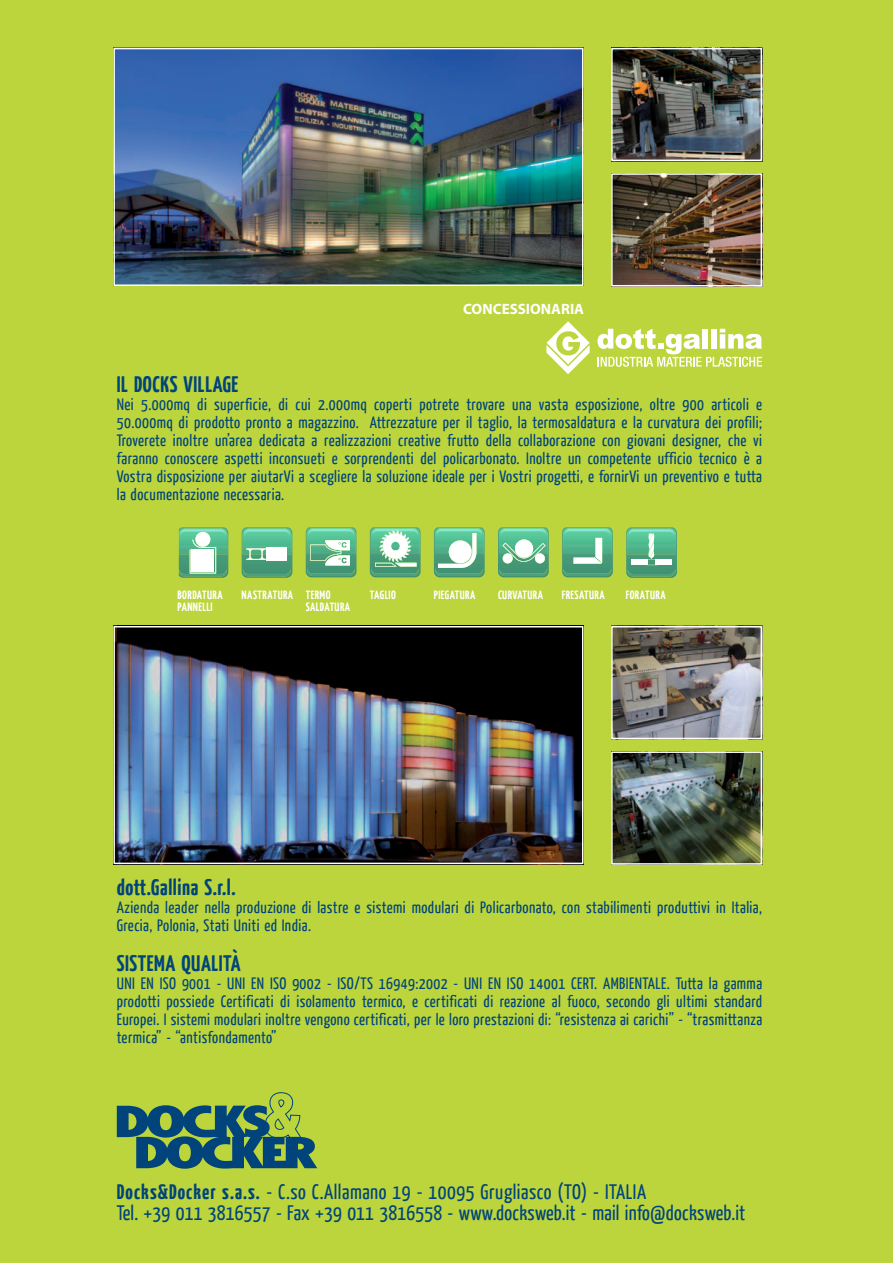
<style>
.page{position:relative;width:893px;height:1263px;background:#bcd53d}
.page>*{position:absolute;margin:0;border:0;box-sizing:border-box;transform-origin:0 0}
.t1{font:700 22.5px "Yanone Kaffeesatz";letter-spacing:.025em;color:#00447b}
.t2{font:21px/21px "Yanone Kaffeesatz";letter-spacing:.01em;color:#00447b}
.t3{font:16.5px/18px "Yanone Kaffeesatz";letter-spacing:.025em;color:#00447b;text-align:justify}
.t4{font:700 15px "Myriad Pro";color:#fff}
.t5{font:700 12px/12.1px "Yanone Kaffeesatz";letter-spacing:.035em;color:#fff}
.s1{font-weight:700}
</style>
<div class="page">
<svg style="left:117px;top:1092px;width:200px;height:77px"></svg>
<img style="left:614px;top:51px;width:145px;height:107px">
<div style="left:611px;top:48px;width:151px;height:113px;border:2px solid #fff"></div>
<img style="left:116px;top:51px;width:464px;height:232px">
<div style="left:113px;top:48px;width:470px;height:238px;border:2px solid #fff"></div>
<img style="left:614px;top:176px;width:145px;height:107px">
<div style="left:611px;top:173px;width:151px;height:113px;border:2px solid #fff"></div>
<svg style="left:546px;top:321px;width:44px;height:53px"></svg>
<svg style="left:598px;top:329px;width:164px;height:38px"></svg>
<svg style="left:562px;top:527px;width:51px;height:50px;background:#68b893"></svg>
<svg style="left:306px;top:527px;width:50px;height:50px;background:#73be9a"></svg>
<svg style="left:179px;top:527px;width:49px;height:51px;background:#8ccbac"></svg>
<svg style="left:498px;top:527px;width:51px;height:50px;background:#75bf9c"></svg>
<svg style="left:434px;top:527px;width:51px;height:50px;background:#82c5a5"></svg>
<svg style="left:370px;top:527px;width:51px;height:50px;background:#82c4a2"></svg>
<svg style="left:626px;top:527px;width:51px;height:51px;background:#69b993"></svg>
<svg style="left:242px;top:527px;width:50px;height:51px;background:#6cbb96"></svg>
<img style="left:116px;top:629px;width:464px;height:232px">
<div style="left:113px;top:626px;width:470px;height:238px;border:2px solid #fff"></div>
<img style="left:614px;top:629px;width:145px;height:107px">
<div style="left:611px;top:626px;width:151px;height:113px;border:2px solid #fff"></div>
<img style="left:614px;top:754px;width:145px;height:108px">
<div style="left:611px;top:751px;width:151px;height:114px;border:2px solid #fff"></div>
<p class="t4" style="left:463px;top:299px;width:122px">CONCESSIONARIA</p>
<h1 class="t1" style="left:117px;top:370px;width:123px">il Docks Village</h1>
<p class="t3" style="left:117px;top:395px;width:647px">Nei 5.000mq di superficie, di cui 2.000mq coperti potrete trovare una vasta esposizione, oltre 900 articoli e 50.000mq di prodotto pronto a magazzino. Attrezzature per il taglio, la termosaldatura e la curvatura dei profili; Troverete inoltre un’area dedicata a realizzazioni creative frutto della collaborazione con giovani designer, che vi faranno conoscere aspetti inconsueti e sorprendenti del policarbonato. Inoltre un competente ufficio tecnico è a Vostra disposizione per aiutarVi a scegliere la soluzione ideale per i Vostri progetti, e fornirVi un preventivo e tutta la documentazione necessaria.</p>
<p class="t5" style="left:178px;top:588px;width:47px">BORDATURA<br>PANNELLI</p>
<p class="t5" style="left:306px;top:588px;width:46px">TERMO<br>SALDATURA</p>
<p class="t5" style="left:242px;top:588px;width:53px">NASTRATURA</p>
<p class="t5" style="left:370px;top:588px;width:28px">TAGLIO</p>
<p class="t5" style="left:434px;top:588px;width:43px">PIEGATURA</p>
<p class="t5" style="left:498px;top:588px;width:46px">CURVATURA</p>
<p class="t5" style="left:562px;top:588px;width:44px">FRESATURA</p>
<p class="t5" style="left:626px;top:588px;width:41px">FORATURA</p>
<h1 class="t1" style="left:117px;top:872px;width:120px">dott.Gallina S.r.l.</h1>
<p class="t3" style="left:117px;top:898px;width:647px">Azienda leader nella produzione di lastre e sistemi modulari di Policarbonato, con stabilimenti produttivi in Italia,<br>Grecia, Polonia, Stati Uniti ed India.</p>
<h1 class="t1" style="left:117px;top:948px;width:125px">Sistema qualità</h1>
<p class="t3" style="left:117px;top:973px;width:647px">UNI EN ISO 9001 - UNI EN ISO 9002 - ISO/TS 16949:2002 - UNI EN ISO 14001 CERT. AMBIENTALE. Tutta la gamma prodotti possiede Certificati di isolamento termico, e certificati di reazione al fuoco, secondo gli ultimi standard Europei. I sistemi modulari inoltre vengono certificati, per le loro prestazioni di: “resistenza ai carichi” - “trasmittanza termica” - “antisfondamento”</p>
<p class="t2" style="left:117px;top:1180px;width:630px"><span class="s1">Docks&amp;Docker s.a.s.</span> - C.so C.Allamano 19 - 10095 Grugliasco (TO) - ITALIA<br>Tel. +39 011 3816557 - Fax +39 011 3816558 - www.docksweb.it - mail info@docksweb.it</p>
</div>
